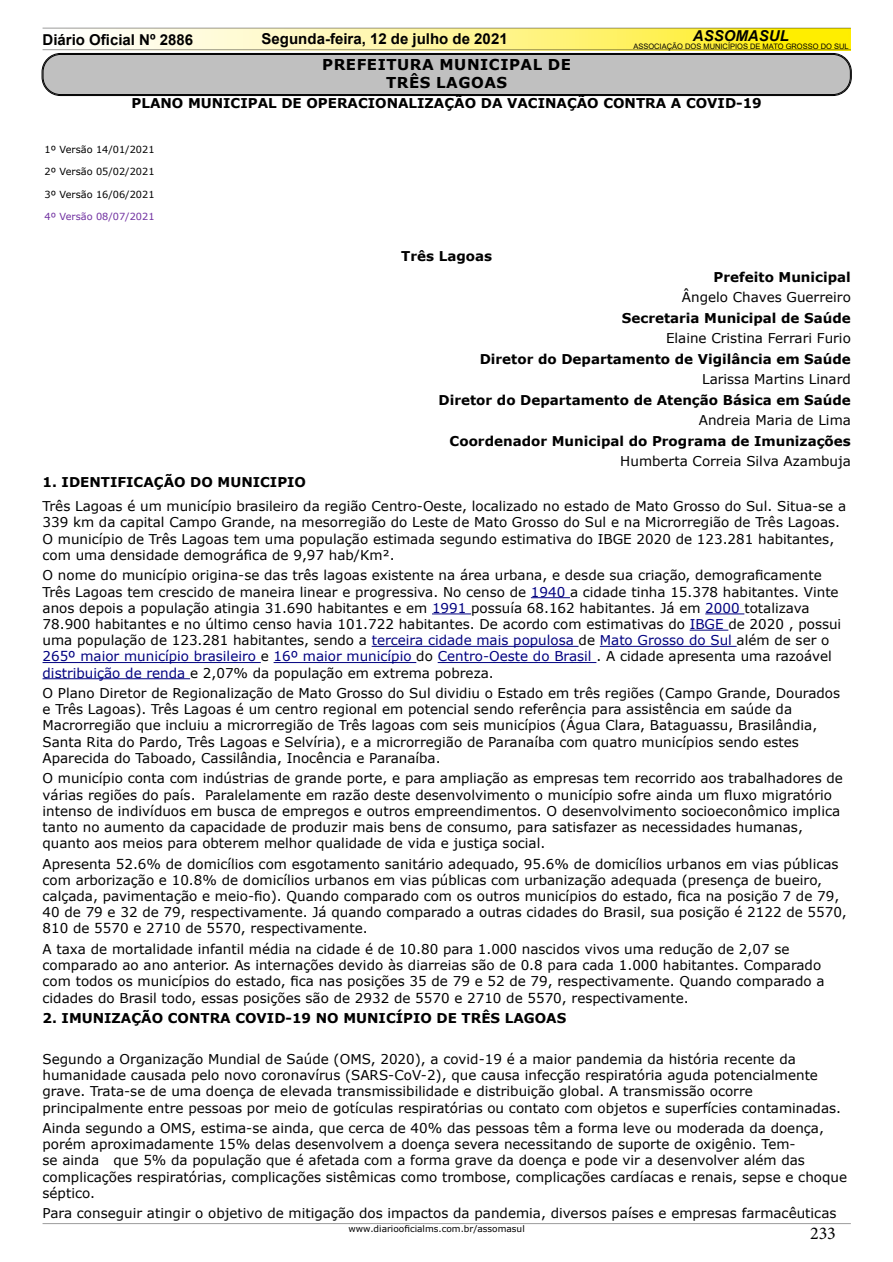
<style>
.page{position:relative;width:893px;height:1262px;background:#fff}
.page>*{position:absolute;margin:0;border:0;box-sizing:border-box;transform-origin:0 0}
.t1{font:18px "Minion Pro";color:#000}
.t2{font:700 15px "Arial";color:#000}
.t3{font:700 15px/18px "Verdana";letter-spacing:.035em;color:#000;text-align:center}
.t4{font:italic 700 15px "Arial";color:#000}
.t5{font:13.5px/16.2px "Verdana";color:#000}
.t6{font:700 13.5px "Verdana";color:#000}
.t7{font:9.75px "Verdana";color:#000}
.t8{font:9.75px "Verdana";color:#7030a0}
.t9{font:9px "Verdana";color:#000}
.t10{font:7.5px "Arial";color:#000}
.s1{color:#000080}
</style>
<div class="page">
<svg style="left:94px;top:29px;width:756px;height:20px;background:#fff588"></svg>
<hr style="left:43px;top:49px;width:807px;height:1px;background:#000">
<hr style="left:43px;top:1223px;width:807px;height:1px;background:#000">
<hr style="left:43px;top:28px;width:807px;height:1px;background:#000">
<div style="left:43px;top:54px;width:807px;height:41px;background:#c0c0c0;border-radius:17px"></div>
<div style="left:42px;top:53px;width:809px;height:43px;border:1px solid #000;border-radius:18px"></div>
<div style="left:43px;top:54px;width:807px;height:41px;border:1px solid #000;border-radius:17px"></div>
<hr style="left:531px;top:597px;width:39px;height:1px;background:#000080">
<hr style="left:432px;top:613px;width:39px;height:1px;background:#000080">
<hr style="left:705px;top:613px;width:39px;height:1px;background:#000080">
<hr style="left:689px;top:630px;width:39px;height:1px;background:#000080">
<hr style="left:371px;top:646px;width:207px;height:1px;background:#000080">
<hr style="left:599px;top:646px;width:137px;height:1px;background:#000080">
<hr style="left:43px;top:662px;width:218px;height:1px;background:#000080">
<hr style="left:273px;top:662px;width:143px;height:1px;background:#000080">
<hr style="left:437px;top:662px;width:159px;height:1px;background:#000080">
<hr style="left:43px;top:678px;width:147px;height:1px;background:#000080">
<p class="t2" style="left:43px;top:30px;width:152px">Diário Oficial Nº 2886</p>
<p class="t2" style="left:261px;top:28px;width:247px">Segunda-feira, 12 de julho de 2021</p>
<p class="t4" style="left:693px;top:26px;width:97px">ASSOMASUL</p>
<p class="t10" style="left:633px;top:41px;width:217px">ASSOCIAÇÃO DOS MUNICÍPIOS DE MATO GROSSO DO SUL</p>
<p class="t3" style="left:322px;top:55px;width:250px">PREFEITURA MUNICIPAL DE<br>TRÊS LAGOAS</p>
<p class="t6" style="left:131px;top:94px;width:632px">PLANO MUNICIPAL DE OPERACIONALIZAÇÃO DA VACINAÇÃO CONTRA A COVID-19</p>
<p class="t7" style="left:45px;top:142px;width:111px">1º Versão 14/01/2021</p>
<p class="t7" style="left:45px;top:165px;width:111px">2º Versão 05/02/2021</p>
<p class="t7" style="left:45px;top:187px;width:111px">3º Versão 16/06/2021</p>
<p class="t8" style="left:45px;top:210px;width:111px">4º Versão 08/07/2021</p>
<p class="t6" style="left:401px;top:247px;width:92px">Três Lagoas</p>
<p class="t6" style="left:713px;top:267px;width:139px">Prefeito Municipal</p>
<p class="t5" style="left:682px;top:289px;width:170px">Ângelo Chaves Guerreiro</p>
<p class="t6" style="left:622px;top:308px;width:230px">Secretaria Municipal de Saúde</p>
<p class="t5" style="left:666px;top:330px;width:186px">Elaine Cristina Ferrari Furio</p>
<p class="t6" style="left:480px;top:349px;width:372px">Diretor do Departamento de Vigilância em Saúde</p>
<p class="t5" style="left:702px;top:371px;width:150px">Larissa Martins Linard</p>
<p class="t6" style="left:438px;top:390px;width:414px">Diretor do Departamento de Atenção Básica em Saúde</p>
<p class="t5" style="left:698px;top:412px;width:154px">Andreia Maria de Lima</p>
<p class="t6" style="left:449px;top:431px;width:403px">Coordenador Municipal do Programa de Imunizações</p>
<p class="t5" style="left:620px;top:453px;width:232px">Humberta Correia Silva Azambuja</p>
<p class="t6" style="left:43px;top:472px;width:265px">1. IDENTIFICAÇÃO DO MUNICIPIO</p>
<p class="t5" style="left:43px;top:498px;width:805px">Três Lagoas é um município brasileiro da região Centro-Oeste, localizado no estado de Mato Grosso do Sul. Situa-se a 339 km da capital Campo Grande, na mesorregião do Leste de Mato Grosso do Sul e na Microrregião de Três Lagoas.<br>O município de Três Lagoas tem uma população estimada segundo estimativa do IBGE 2020 de 123.281 habitantes, com uma densidade demográfica de 9,97 hab/Km².</p>
<p class="t5" style="left:43px;top:567px;width:800px">O nome do município origina-se das três lagoas existente na área urbana, e desde sua criação, demograficamente Três Lagoas tem crescido de maneira linear e progressiva. No censo de <span class="s1">1940</span> a cidade tinha 15.378 habitantes. Vinte anos depois a população atingia 31.690 habitantes e em <span class="s1">1991</span> possuía 68.162 habitantes. Já em <span class="s1">2000</span> totalizava 78.900 habitantes e no último censo havia 101.722 habitantes. De acordo com estimativas do <span class="s1">IBGE</span> de 2020 , possui uma população de 123.281 habitantes, sendo a <span class="s1">terceira cidade mais populosa</span> de <span class="s1">Mato Grosso do Sul</span> além de ser o <span class="s1">265º maior município brasileiro</span> e <span class="s1">16º maior município</span> do <span class="s1">Centro-Oeste do Brasil</span> . A cidade apresenta uma razoável <span class="s1">distribuição de renda</span> e 2,07% da população em extrema pobreza.</p>
<p class="t5" style="left:43px;top:685px;width:799px">O Plano Diretor de Regionalização de Mato Grosso do Sul dividiu o Estado em três regiões (Campo Grande, Dourados e Três Lagoas). Três Lagoas é um centro regional em potencial sendo referência para assistência em saúde da Macrorregião que incluiu a microrregião de Três lagoas com seis municípios (Água Clara, Bataguassu, Brasilândia, Santa Rita do Pardo, Três Lagoas e Selvíria), e a microrregião de Paranaíba com quatro municípios sendo estes Aparecida do Taboado, Cassilândia, Inocência e Paranaíba.</p>
<p class="t5" style="left:43px;top:770px;width:801px">O município conta com indústrias de grande porte, e para ampliação as empresas tem recorrido aos trabalhadores de várias regiões do país. Paralelamente em razão deste desenvolvimento o município sofre ainda um fluxo migratório intenso de indivíduos em busca de empregos e outros empreendimentos. O desenvolvimento socioeconômico implica tanto no aumento da capacidade de produzir mais bens de consumo, para satisfazer as necessidades humanas, quanto aos meios para obterem melhor qualidade de vida e justiça social.</p>
<p class="t5" style="left:43px;top:855px;width:805px">Apresenta 52.6% de domicílios com esgotamento sanitário adequado, 95.6% de domicílios urbanos em vias públicas com arborização e 10.8% de domicílios urbanos em vias públicas com urbanização adequada (presença de bueiro, calçada, pavimentação e meio-fio). Quando comparado com os outros municípios do estado, fica na posição 7 de 79, 40 de 79 e 32 de 79, respectivamente. Já quando comparado a outras cidades do Brasil, sua posição é 2122 de 5570, 810 de 5570 e 2710 de 5570, respectivamente.</p>
<p class="t5" style="left:43px;top:940px;width:783px">A taxa de mortalidade infantil média na cidade é de 10.80 para 1.000 nascidos vivos uma redução de 2,07 se comparado ao ano anterior. As internações devido às diarreias são de 0.8 para cada 1.000 habitantes. Comparado com todos os municípios do estado, fica nas posições 35 de 79 e 52 de 79, respectivamente. Quando comparado a cidades do Brasil todo, essas posições são de 2932 de 5570 e 2710 de 5570, respectivamente.</p>
<p class="t6" style="left:43px;top:1008px;width:525px">2. IMUNIZAÇÃO CONTRA COVID-19 NO MUNICÍPIO DE TRÊS LAGOAS</p>
<p class="t5" style="left:43px;top:1050px;width:800px">Segundo a Organização Mundial de Saúde (OMS, 2020), a covid-19 é a maior pandemia da história recente da humanidade causada pelo novo coronavírus (SARS-CoV-2), que causa infecção respiratória aguda potencialmente grave. Trata-se de uma doença de elevada transmissibilidade e distribuição global. A transmissão ocorre principalmente entre pessoas por meio de gotículas respiratórias ou contato com objetos e superfícies contaminadas.</p>
<p class="t5" style="left:43px;top:1119px;width:806px">Ainda segundo a OMS, estima-se ainda, que cerca de 40% das pessoas têm a forma leve ou moderada da doença, porém aproximadamente 15% delas desenvolvem a doença severa necessitando de suporte de oxigênio. Tem-<br>se ainda que 5% da população que é afetada com a forma grave da doença e pode vir a desenvolver além das complicações respiratórias, complicações sistêmicas como trombose, complicações cardíacas e renais, sepse e choque séptico.</p>
<p class="t5" style="left:43px;top:1205px;width:795px">Para conseguir atingir o objetivo de mitigação dos impactos da pandemia, diversos países e empresas farmacêuticas</p>
<p class="t9" style="left:348px;top:1222px;width:178px">www.diariooficialms.com.br/assomasul</p>
<h1 class="t1" style="left:810px;top:1221px;width:27px">233</h1>
</div>
